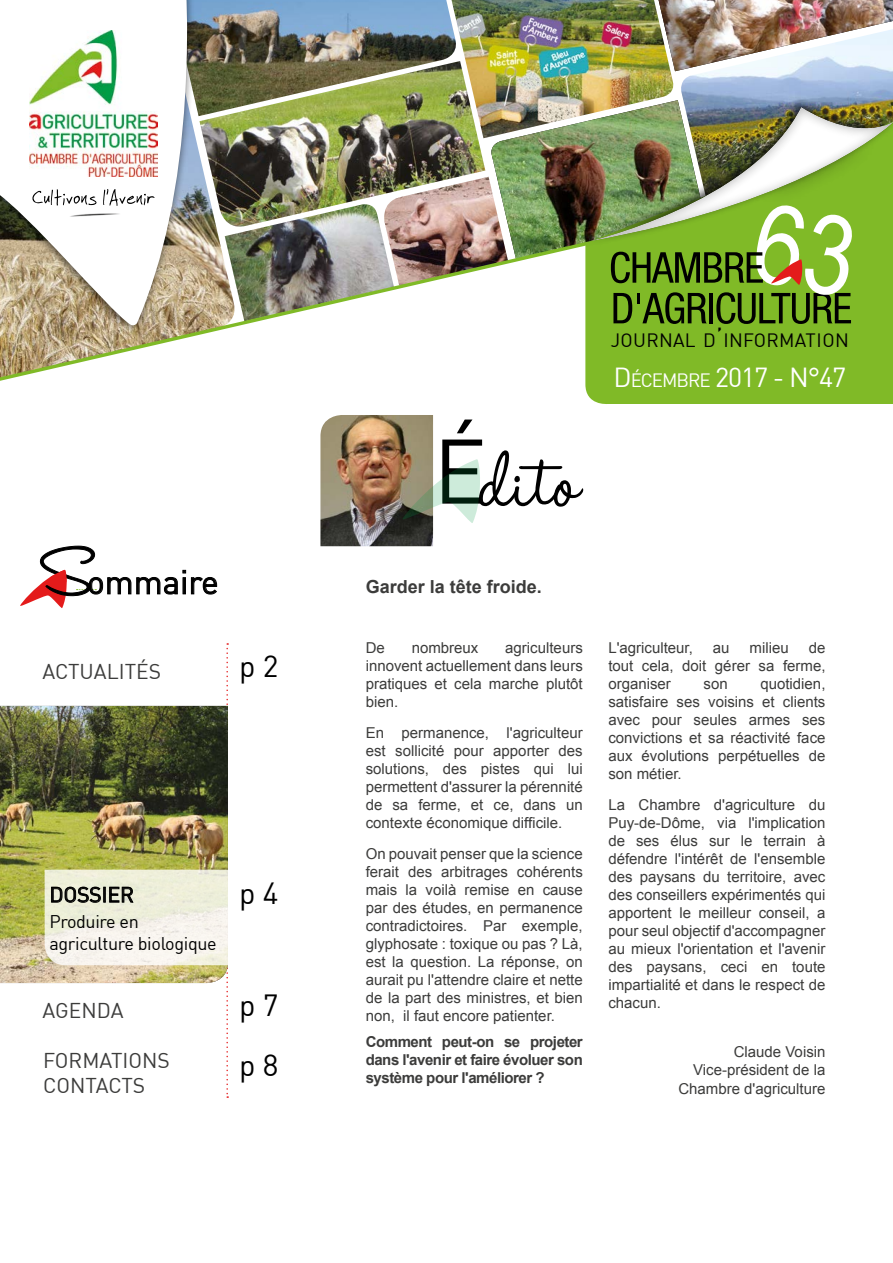
<style>
.page{position:relative;width:893px;height:1263px;background:#fff}
.page>*{position:absolute;margin:0;border:0;box-sizing:border-box;transform-origin:0 0}
.t1{font:105px "Halo Handletter";color:#000}
.t2{font:75px "Halo Handletter";color:#000}
.t3{font:33px "DIN";color:#000}
.t4{font:30px "DIN";color:#000}
.t5{font:27px "DIN";letter-spacing:-.04em;color:#fff}
.t6{font:21px/25.2px "DIN";color:#3c3c3b}
.t7{font:21px "DIN";color:#000}
.t8{font:18.9px "DIN";letter-spacing:.015em;color:#000}
.t9{font:18px/21.6px "DIN";letter-spacing:-.02em;color:#000}
.t10{font:700 18px "Arial";color:#3c3c3b}
.t11{font:15px/18px "Arial";color:#3c3c3b;text-align:justify}
.t12{font:700 15px/18px "Arial";letter-spacing:-.03em;color:#3c3c3b;text-align:justify}
.s1{font-family:"DIN";font-size:90px}
.s2{font-size:27px}
.s3{font-size:18.9px}
</style>
<div class="page">
<img style="left:459px;top:0;width:180px;height:138px">
<img style="left:651px;top:0;width:242px;height:30px">
<img style="left:679px;top:26px;width:214px;height:4px">
<img style="left:195px;top:0;width:264px;height:116px">
<img style="left:230px;top:231px;width:152px;height:4px">
<img style="left:199px;top:61px;width:286px;height:170px">
<img style="left:382px;top:177px;width:108px;height:58px">
<img style="left:320px;top:415px;width:113px;height:131px">
<svg style="left:20px;top:545px;width:197px;height:63px"></svg>
<img style="left:0;top:706px;width:45px;height:277px">
<img style="left:45px;top:643px;width:184px;height:455px">
<div style="left:618px;top:339px;width:275px;height:65px;background:#80ba27"></div>
<svg style="left:0;top:0;width:190px;height:235px"></svg>
<img style="left:30px;top:31px;width:127px;height:145px">
<img style="left:30px;top:184px;width:127px;height:34px">
<img style="left:32px;top:189px;width:114px;height:17px">
<img style="left:0;top:235px;width:618px;height:169px">
<img style="left:570px;top:30px;width:323px;height:309px">
<img style="left:490px;top:100px;width:403px;height:224px">
<svg style="left:403px;top:459px;width:77px;height:64px"></svg>
<h2 class="t2" style="left:43px;top:534px;width:52px">S</h2>
<h3 class="t3" style="left:87px;top:561px;width:133px">ommaire</h3>
<h3 class="t6" style="left:43px;top:658px;width:120px">ACTUALITÉS</h3>
<h3 class="t4" style="left:239px;top:647px;width:41px">p 2</h3>
<h3 class="t7" style="left:49px;top:881px;width:86px">DOSSIER</h3>
<p class="t9" style="left:49px;top:910px;width:169px">Produire en agriculture biologique</p>
<h3 class="t4" style="left:239px;top:874px;width:41px">p 4</h3>
<h3 class="t6" style="left:43px;top:998px;width:82px">AGENDA</h3>
<h3 class="t4" style="left:239px;top:987px;width:41px">p 7</h3>
<h3 class="t6" style="left:43px;top:1047px;width:128px">FORMATIONS<br>CONTACTS</h3>
<h3 class="t4" style="left:239px;top:1047px;width:41px">p 8</h3>
<h1 class="t1" style="left:433px;top:423px;width:147px"><span class="s1">É</span>dito</h1>
<p class="t8" style="left:611px;top:329px;width:240px">JOURNAL D<span class="s2">’</span>INFORMATION</p>
<h3 class="t5" style="left:614px;top:360px;width:234px">D <span class="s3">ÉCEMBRE</span> 2017 - N°47</h3>
<p class="t10" style="left:366px;top:574px;width:178px">Garder la tête froide.</p>
<p class="t11" style="left:366px;top:639px;width:219px;text-indent:140px">agriculteurs innovent actuellement dans leurs pratiques et cela marche plutôt bien.</p>
<p class="t11" style="left:366px;top:724px;width:219px">En permanence, l'agriculteur est sollicité pour apporter des solutions, des pistes qui lui permettent d'assurer la pérennité de sa ferme, et ce, dans un contexte économique difficile.</p>
<p class="t11" style="left:366px;top:844px;width:219px">On pouvait penser que la science ferait des arbitrages cohérents mais la voilà remise en cause par des études, en permanence contradictoires. Par exemple, glyphosate : toxique ou pas ? Là, est la question. La réponse, on aurait pu l'attendre claire et nette de la part des ministres, et bien non, il faut encore patienter.</p>
<p class="t12" style="left:366px;top:1033px;width:219px">Comment peut-on se projeter dans l'avenir et faire évoluer son système pour l'améliorer ?</p>
<p class="t11" style="left:366px;top:639px;width:21px">De</p>
<p class="t11" style="left:412px;top:639px;width:68px">nombreux</p>
<p class="t11" style="left:608px;top:639px;width:219px;text-indent:200px">de tout cela, doit gérer sa ferme, organiser</p>
<p class="t11" style="left:608px;top:639px;width:86px">L'agriculteur,</p>
<p class="t11" style="left:713px;top:639px;width:18px">au</p>
<p class="t11" style="left:750px;top:639px;width:41px">milieu</p>
<p class="t11" style="left:608px;top:675px;width:219px;text-indent:152px">quotidien, satisfaire ses voisins et clients avec pour seules armes ses convictions et sa réactivité face aux évolutions perpétuelles de son métier.</p>
<p class="t11" style="left:608px;top:796px;width:219px">La Chambre d'agriculture du Puy-de-Dôme, via l'implication de ses élus sur le terrain à défendre l'intérêt de l'ensemble des paysans du territoire, avec des conseillers expérimentés qui apportent le meilleur conseil, a pour seul objectif d'accompagner au mieux l'orientation et l'avenir des paysans, ceci en toute impartialité et dans le respect de chacun.</p>
<p class="t11" style="left:693px;top:1042px;width:134px;text-align:right">Claude Voisin<br>Vice-président de la</p>
<p class="t11" style="left:678px;top:1080px;width:149px">Chambre d'agriculture</p>
<p class="t11" style="left:704px;top:675px;width:26px">son</p>
</div>
